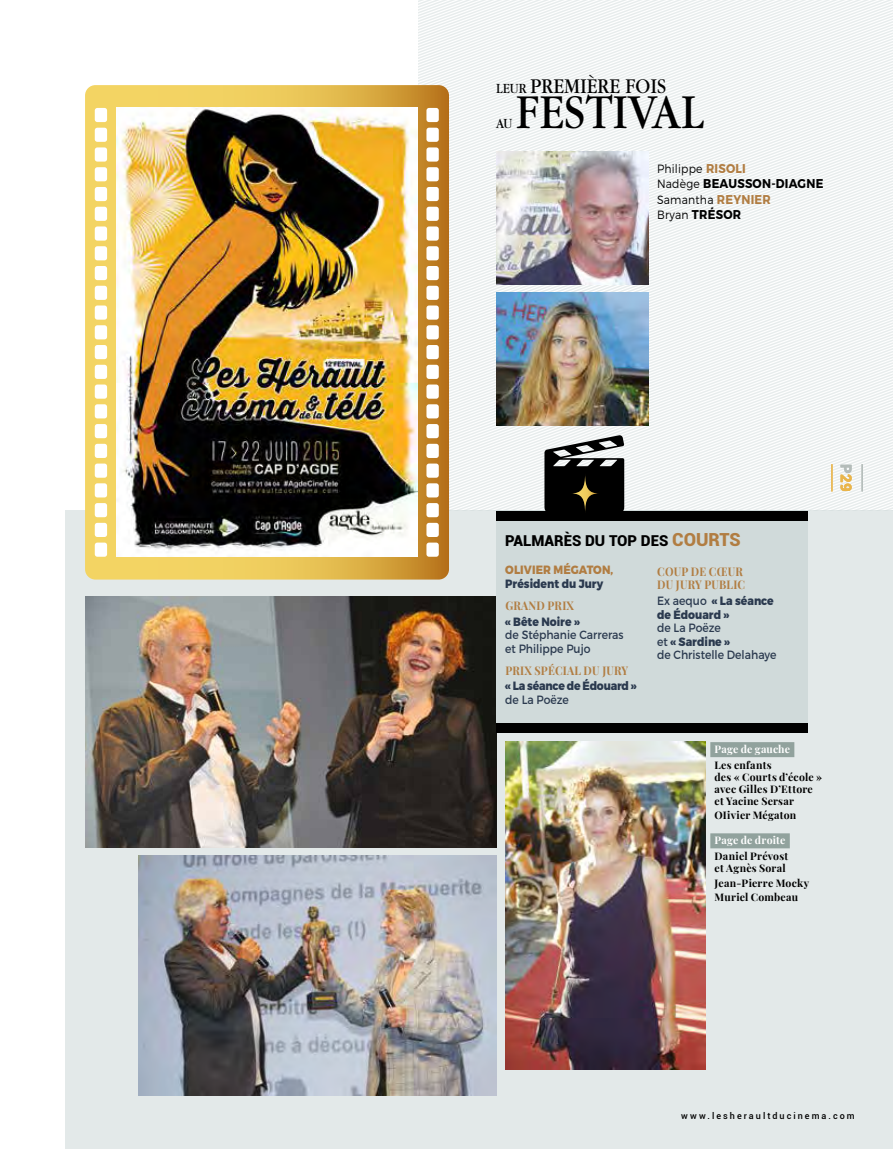
<style>
.page{position:relative;width:893px;height:1149px;background:#fff}
.page>*{position:absolute;margin:0;border:0;box-sizing:border-box;transform-origin:0 0}
.t1{font:50.85px "Garamond";letter-spacing:.01em;color:#000;scale:.9 1}
.t2{font:21.9px "Garamond";letter-spacing:.01em;color:#000;scale:.9 1}
.t3{font:900 15px "Roboto";color:#000}
.t4{font:900 15px "Roboto";color:#eab54a}
.t5{font:14.55px "Garamond";color:#000;scale:.9 1}
.t6{font:700 12.75px "Montserrat";letter-spacing:.02em;color:#000;scale:.9 1}
.t7{font:12px/13.5px "Montserrat";color:#2b3a4f;scale:.9 1}
.t8{font:800 12px/13.5px "Montserrat";color:#2b3a4f;scale:.9 1}
.t9{font:700 12px/13.5px "Playfair Display";letter-spacing:.02em;color:#b17d42;scale:.9 1}
.t10{font:300 12px "Montserrat";letter-spacing:.02em;color:#000;scale:.9 1}
.t11{font:800 12px "Montserrat";letter-spacing:-.02em;color:#2b3a4f;scale:.9 1}
.t12{font:800 12px "Montserrat";letter-spacing:.01em;color:#b17d42;scale:.9 1}
.t13{font:700 10.5px/12px "Playfair Display";letter-spacing:.02em;color:#000}
.t14{font:700 10.5px "Playfair Display";letter-spacing:.015em;color:#fff}
.t15{font:500 9px "Roboto";letter-spacing:.225em;color:#000}
.s1{font-size:14.55px}
.s2{font-weight:700;font-size:12.75px;color:#b17d42}
.s3{font-weight:300;font-size:12px}
.s4{font-size:18px;color:#b17d42}
.s5{font-weight:400}
.s6{font-weight:800}
.s7{color:#b4bcb9}
</style>
<div class="page">
<div style="left:66px;top:510px;width:827px;height:638px;background:#e3e9e9"></div>
<svg style="left:419px;top:0;width:474px;height:94px;fill:#f1f4f4"></svg>
<svg style="left:449px;top:94px;width:444px;height:128px;fill:#f1f4f4"></svg>
<svg style="left:449px;top:222px;width:444px;height:128px;fill:#f1f4f4"></svg>
<svg style="left:449px;top:350px;width:444px;height:76px;fill:#f1f4f4"></svg>
<svg style="left:85px;top:85px;width:364px;height:494px;background:#e1b854"></svg>
<img style="left:117px;top:108px;width:300px;height:448px">
<div style="left:95px;top:108px;width:12px;height:14px;background:#fff;border-radius:3px"></div>
<div style="left:95px;top:128px;width:12px;height:14px;background:#fff;border-radius:3px"></div>
<div style="left:95px;top:147px;width:12px;height:14px;background:#fff;border-radius:3px"></div>
<div style="left:95px;top:167px;width:12px;height:14px;background:#fff;border-radius:3px"></div>
<div style="left:95px;top:187px;width:12px;height:14px;background:#fff;border-radius:3px"></div>
<div style="left:95px;top:207px;width:12px;height:14px;background:#fff;border-radius:3px"></div>
<div style="left:95px;top:226px;width:12px;height:14px;background:#fff;border-radius:3px"></div>
<div style="left:95px;top:246px;width:12px;height:14px;background:#fff;border-radius:3px"></div>
<div style="left:95px;top:266px;width:12px;height:14px;background:#fff;border-radius:3px"></div>
<div style="left:95px;top:286px;width:12px;height:14px;background:#fff;border-radius:3px"></div>
<div style="left:95px;top:305px;width:12px;height:14px;background:#fff;border-radius:3px"></div>
<div style="left:95px;top:325px;width:12px;height:14px;background:#fff;border-radius:3px"></div>
<div style="left:95px;top:345px;width:12px;height:14px;background:#fff;border-radius:3px"></div>
<div style="left:95px;top:364px;width:12px;height:15px;background:#fff;border-radius:3px"></div>
<div style="left:95px;top:384px;width:12px;height:14px;background:#fff;border-radius:3px"></div>
<div style="left:95px;top:404px;width:12px;height:14px;background:#fff;border-radius:3px"></div>
<div style="left:95px;top:424px;width:12px;height:14px;background:#fff;border-radius:3px"></div>
<div style="left:95px;top:443px;width:12px;height:15px;background:#fff;border-radius:3px"></div>
<div style="left:95px;top:463px;width:12px;height:14px;background:#fff;border-radius:3px"></div>
<div style="left:95px;top:483px;width:12px;height:14px;background:#fff;border-radius:3px"></div>
<div style="left:95px;top:503px;width:12px;height:14px;background:#fff;border-radius:3px"></div>
<div style="left:95px;top:522px;width:12px;height:15px;background:#fff;border-radius:3px"></div>
<div style="left:95px;top:542px;width:12px;height:14px;background:#fff;border-radius:3px"></div>
<div style="left:426px;top:108px;width:13px;height:14px;background:#fff;border-radius:3px"></div>
<div style="left:426px;top:128px;width:13px;height:14px;background:#fff;border-radius:3px"></div>
<div style="left:426px;top:147px;width:13px;height:14px;background:#fff;border-radius:3px"></div>
<div style="left:426px;top:167px;width:13px;height:14px;background:#fff;border-radius:3px"></div>
<div style="left:426px;top:187px;width:13px;height:14px;background:#fff;border-radius:3px"></div>
<div style="left:426px;top:207px;width:13px;height:14px;background:#fff;border-radius:3px"></div>
<div style="left:426px;top:226px;width:13px;height:14px;background:#fff;border-radius:3px"></div>
<div style="left:426px;top:246px;width:13px;height:14px;background:#fff;border-radius:3px"></div>
<div style="left:426px;top:266px;width:13px;height:14px;background:#fff;border-radius:3px"></div>
<div style="left:426px;top:286px;width:13px;height:14px;background:#fff;border-radius:3px"></div>
<div style="left:426px;top:305px;width:13px;height:14px;background:#fff;border-radius:3px"></div>
<div style="left:426px;top:325px;width:13px;height:14px;background:#fff;border-radius:3px"></div>
<div style="left:426px;top:345px;width:13px;height:14px;background:#fff;border-radius:3px"></div>
<div style="left:426px;top:364px;width:13px;height:15px;background:#fff;border-radius:3px"></div>
<div style="left:426px;top:384px;width:13px;height:14px;background:#fff;border-radius:3px"></div>
<div style="left:426px;top:404px;width:13px;height:14px;background:#fff;border-radius:3px"></div>
<div style="left:426px;top:424px;width:13px;height:14px;background:#fff;border-radius:3px"></div>
<div style="left:426px;top:503px;width:13px;height:14px;background:#fff;border-radius:3px"></div>
<div style="left:426px;top:522px;width:13px;height:15px;background:#fff;border-radius:3px"></div>
<div style="left:426px;top:542px;width:13px;height:14px;background:#fff;border-radius:3px"></div>
<img style="left:85px;top:596px;width:411px;height:251px">
<img style="left:139px;top:855px;width:357px;height:240px">
<img style="left:505px;top:741px;width:200px;height:328px">
<div style="left:496px;top:510px;width:312px;height:218px;background:#d0dada"></div>
<div style="left:496px;top:510px;width:312px;height:10px;background:#000"></div>
<div style="left:496px;top:723px;width:312px;height:9px;background:#000"></div>
<svg style="left:419px;top:426px;width:474px;height:89px"></svg>
<img style="left:496px;top:151px;width:152px;height:133px">
<img style="left:496px;top:292px;width:152px;height:133px">
<div style="left:710px;top:742px;width:84px;height:15px;background:#91a29d"></div>
<div style="left:710px;top:833px;width:80px;height:15px;background:#91a29d"></div>
<h2 class="t2" style="left:496px;top:74px;width:191px"><span class="s1">LEUR</span> PREMIÈRE FOIS</h2>
<h3 class="t5" style="left:496px;top:116px;width:20px">AU</h3>
<h1 class="t1" style="left:516px;top:86px;width:210px">FESTIVAL</h1>
<p class="t10" style="left:657px;top:161px;width:100px">Philippe <span class="s2">RISOLI</span></p>
<p class="t6" style="left:657px;top:176px;width:186px"><span class="s3">Nadège</span> BEAUSSON-DIAGNE</p>
<p class="t10" style="left:657px;top:192px;width:128px">Samantha <span class="s2">REYNIER</span></p>
<p class="t6" style="left:657px;top:207px;width:95px"><span class="s3">Bryan</span> TRÉSOR</p>
<h3 class="t3" style="left:505px;top:529px;width:237px">PALMARÈS DU TOP DES <span class="s4">COURTS</span></h3>
<p class="t12" style="left:505px;top:562px;width:122px">OLIVIER MÉGATON,</p>
<p class="t8" style="left:505px;top:577px;width:111px">Président du Jury</p>
<p class="t9" style="left:505px;top:597px;width:78px">GRAND PRIX</p>
<p class="t8" style="left:505px;top:614px;width:84px">« Bête Noire »</p>
<p class="t7" style="left:505px;top:628px;width:133px">de Stéphanie Carreras et Philippe Pujo</p>
<p class="t9" style="left:505px;top:662px;width:138px">PRIX SPÉCIAL DU JURY</p>
<p class="t11" style="left:505px;top:678px;width:148px">« La séance de Édouard »</p>
<p class="t7" style="left:505px;top:692px;width:72px">de La Poëze</p>
<p class="t9" style="left:657px;top:563px;width:99px">COUP DE CŒUR<br>DU JURY PUBLIC</p>
<p class="t8" style="left:657px;top:594px;width:131px"><span class="s5">Ex aequo</span> « La séance de Édouard »</p>
<p class="t7" style="left:657px;top:620px;width:134px">de La Poëze<br>et <span class="s6">« Sardine »<br></span>de Christelle Delahaye</p>
<p class="t14" style="left:715px;top:740px;width:77px">Page de gauche</p>
<p class="t13" style="left:715px;top:758px;width:109px">Les enfants<br>des « Courts d’école » avec Gilles D’Ettore et Yacine Sersar</p>
<p class="t13" style="left:715px;top:808px;width:83px">OIivier Mégaton</p>
<p class="t14" style="left:715px;top:831px;width:72px">Page de droite</p>
<p class="t13" style="left:715px;top:849px;width:75px">Daniel Prévost et Agnès Soral</p>
<p class="t13" style="left:715px;top:874px;width:96px;line-height:14.1px">Jean-Pierre Mocky<br>Muriel Combeau</p>
<h3 class="t4" style="left:857px;top:464px;width:29px;rotate:90deg"><span class="s7">P</span>29</h3>
<p class="t15" style="left:681px;top:1109px;width:175px">www.lesheraultducinema.com</p>
</div>
